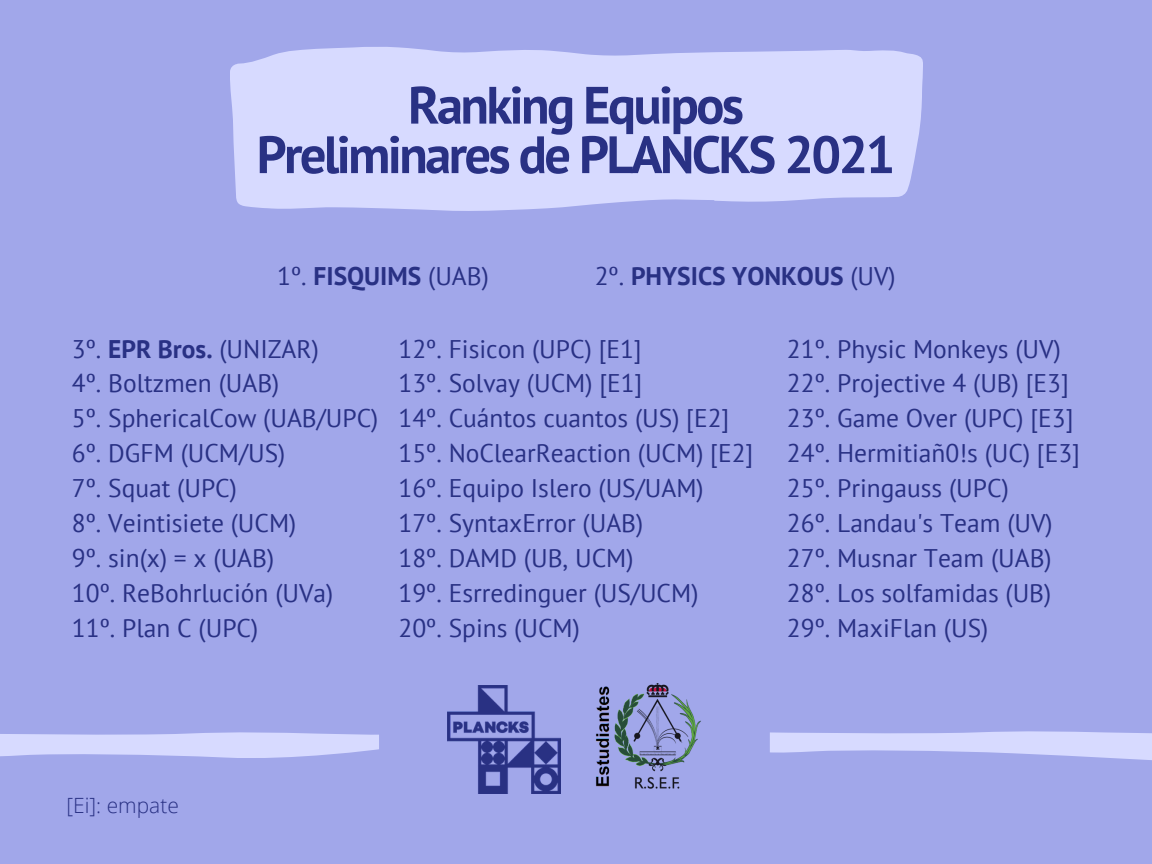
<style>
.page{position:relative;width:1152px;height:864px;background:#a1a7ea}
.page>*{position:absolute;margin:0;border:0;box-sizing:border-box;transform-origin:0 0}
.t1{font:700 52.5px "PT Sans";letter-spacing:-.05em;color:#293184}
.t2{font:25.5px "PT Sans";color:#293184}
.t3{font:700 25.5px "PT Sans";color:#293184}
.t4{font:300 21px "Open Sans";color:#293184}
.s1{font-weight:700}
.s2{font-weight:400}
</style>
<div class="page">
<svg style="left:0;top:732px;width:379px;height:26px"></svg>
<svg style="left:770px;top:731px;width:382px;height:29px"></svg>
<svg style="left:230px;top:47px;width:693px;height:164px;background:#d2d5fd"></svg>
<img style="left:596px;top:683px;width:105px;height:106px">
<img style="left:448px;top:685px;width:112px;height:108px">
<p class="t1" style="left:408px;top:70px;width:337px">Ranking Equipos</p>
<p class="t1" style="left:257px;top:120px;width:640px">Preliminares de PLANCKS 2021</p>
<p class="t2" style="left:277px;top:259px;width:213px">1º. <span class="s1">FISQUIMS</span> (UAB)</p>
<p class="t3" style="left:595px;top:259px;width:302px"><span class="s2">2º.</span> PHYSICS YONKOUS <span class="s2">(UV)</span></p>
<p class="t2" style="left:72px;top:332px;width:248px">3º. <span class="s1">EPR Bros.</span> (UNIZAR)</p>
<p class="t2" style="left:72px;top:366px;width:209px">4º. Boltzmen (UAB)</p>
<p class="t2" style="left:72px;top:401px;width:308px">5º. SphericalCow (UAB/UPC)</p>
<p class="t2" style="left:72px;top:436px;width:215px">6º. DGFM (UCM/US)</p>
<p class="t2" style="left:72px;top:471px;width:167px">7º. Squat (UPC)</p>
<p class="t2" style="left:72px;top:506px;width:226px">8º. Veintisiete (UCM)</p>
<p class="t2" style="left:72px;top:541px;width:204px">9º. sin(x) = x (UAB)</p>
<p class="t2" style="left:72px;top:576px;width:263px">10º. ReBohrlución (UVa)</p>
<p class="t2" style="left:72px;top:611px;width:188px">11º. Plan C (UPC)</p>
<p class="t2" style="left:399px;top:332px;width:245px">12º. Fisicon (UPC) [E1]</p>
<p class="t2" style="left:399px;top:366px;width:245px">13º. Solvay (UCM) [E1]</p>
<p class="t2" style="left:399px;top:401px;width:332px">14º. Cuántos cuantos (US) [E2]</p>
<p class="t2" style="left:399px;top:436px;width:356px">15º. NoClearReaction (UCM) [E2]</p>
<p class="t2" style="left:399px;top:471px;width:307px">16º. Equipo Islero (US/UAM)</p>
<p class="t2" style="left:399px;top:506px;width:246px">17º. SyntaxError (UAB)</p>
<p class="t2" style="left:399px;top:541px;width:237px">18º. DAMD (UB, UCM)</p>
<p class="t2" style="left:399px;top:576px;width:301px">19º. Esrredinguer (US/UCM)</p>
<p class="t2" style="left:399px;top:611px;width:183px">20º. Spins (UCM)</p>
<p class="t2" style="left:787px;top:332px;width:275px">21º. Physic Monkeys (UV)</p>
<p class="t2" style="left:787px;top:366px;width:283px">22º. Projective 4 (UB) [E3]</p>
<p class="t2" style="left:787px;top:401px;width:288px">23º. Game Over (UPC) [E3]</p>
<p class="t2" style="left:787px;top:436px;width:295px">24º. Hermitiañ0!s (UC) [E3]</p>
<p class="t2" style="left:787px;top:471px;width:223px">25º. Pringauss (UPC)</p>
<p class="t2" style="left:787px;top:506px;width:267px">26º. Landau's Team (UV)</p>
<p class="t2" style="left:787px;top:541px;width:266px">27º. Musnar Team (UAB)</p>
<p class="t2" style="left:787px;top:576px;width:266px">28º. Los solfamidas (UB)</p>
<p class="t2" style="left:787px;top:611px;width:203px">29º. MaxiFlan (US)</p>
<p class="t4" style="left:67px;top:791px;width:114px">[Ei]: empate</p>
</div>
